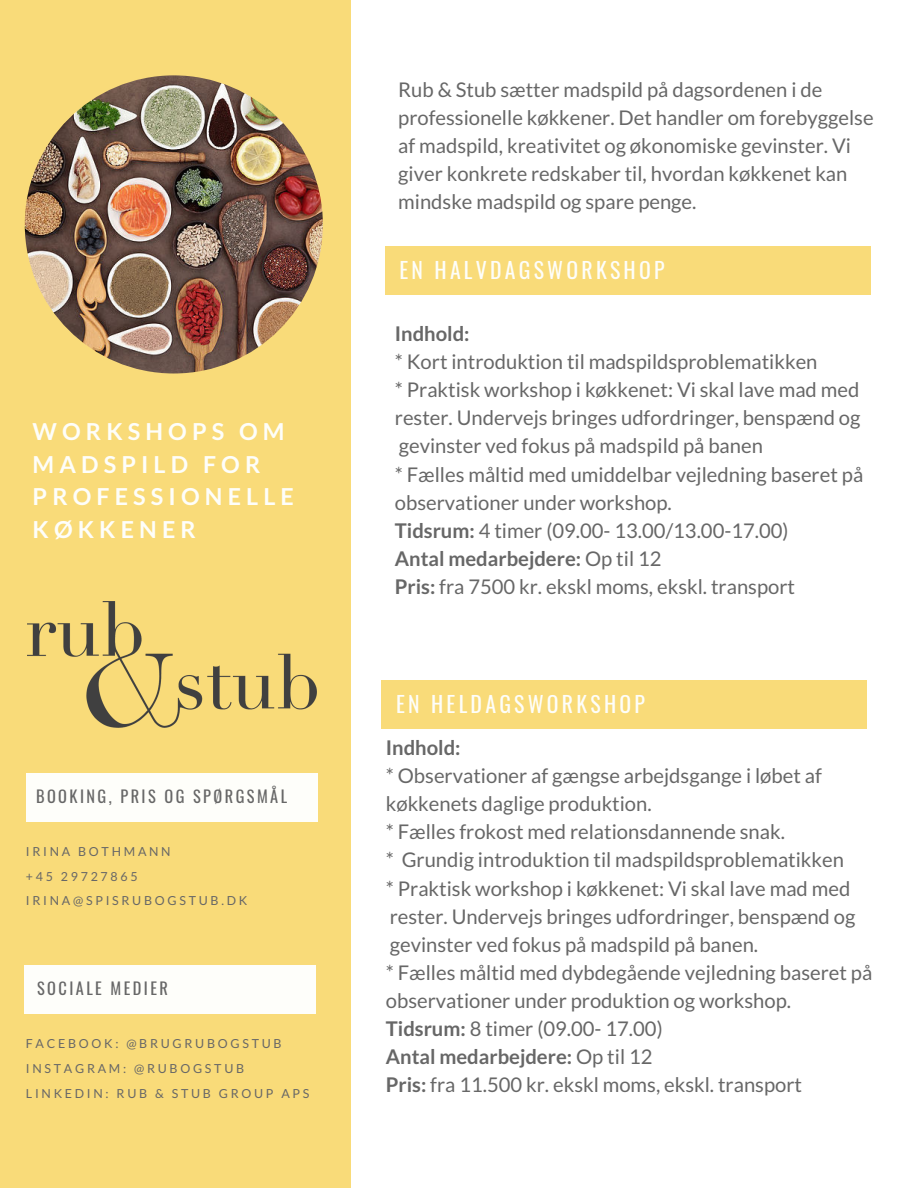
<style>
.page{position:relative;width:918px;height:1188px;background:#fff}
.page>*{position:absolute;margin:0;border:0;box-sizing:border-box;transform-origin:0 0}
.t1{font:700 23.4px/32.7px "Lato";letter-spacing:.22em;color:#fefefa}
.t2{font:21.75px "Oswald";letter-spacing:.15em;color:#fefefa}
.t3{font:20.25px/28.2px "Lato";color:#676767}
.t4{font:700 20.25px "Lato";color:#676767}
.t5{font:16.35px "Oswald";letter-spacing:.15em;color:#676767}
.t6{font:12.45px/24.8px "Lato";letter-spacing:.22em;color:#676767}
.s1{font-weight:700}
</style>
<div class="page">
<div style="left:0;top:0;width:351px;height:1188px;background:#f9db79"></div>
<div style="left:25px;top:965px;width:291px;height:49px;background:#fefefa"></div>
<div style="left:26px;top:773px;width:291px;height:48px;background:#fefefa"></div>
<img style="left:25px;top:75px;width:298px;height:299px;border-radius:50%">
<img style="left:27px;top:602px;width:289px;height:126px">
<div style="left:385px;top:246px;width:486px;height:49px;background:#f9db79"></div>
<div style="left:381px;top:681px;width:486px;height:48px;background:#f9db79"></div>
<p class="t1" style="left:33px;top:414px;width:263px">WORKSHOPS OM<br>MADSPILD FOR<br>PROFESSIONELLE<br>KØKKENER</p>
<p class="t5" style="left:36px;top:784px;width:253px">BOOKING, PRIS OG SPØRGSMÅL</p>
<p class="t6" style="left:26px;top:839px;width:223px">IRINA BOTHMANN<br>+45 29727865<br>IRINA@SPISRUBOGSTUB.DK</p>
<p class="t5" style="left:37px;top:976px;width:132px">SOCIALE MEDIER</p>
<p class="t6" style="left:26px;top:1031px;width:285px">FACEBOOK: @BRUGRUBOGSTUB<br>INSTAGRAM: @RUBOGSTUB<br>LINKEDIN: RUB &amp; STUB GROUP APS</p>
<p class="t3" style="left:398px;top:75px;width:477px">Rub &amp; Stub sætter madspild på dagsordenen i de professionelle køkkener. Det handler om forebyggelse af madspild, kreativitet og økonomiske gevinster. Vi giver konkrete redskaber til, hvordan køkkenet kan mindske madspild og spare penge.</p>
<p class="t2" style="left:399px;top:254px;width:267px">EN HALVDAGSWORKSHOP</p>
<p class="t4" style="left:395px;top:321px;width:76px">Indhold:</p>
<p class="t3" style="left:395px;top:347px;width:470px">* Kort introduktion til madspildsproblematikken<br>* Praktisk workshop i køkkenet: Vi skal lave mad med rester. Undervejs bringes udfordringer, benspænd og gevinster ved fokus på madspild på banen<br>* Fælles måltid med umiddelbar vejledning baseret på observationer under workshop.<br><span class="s1">Tidsrum:</span> 4 timer (09.00- 13.00/13.00-17.00)<br><span class="s1">Antal medarbejdere:</span> Op til 12<br><span class="s1">Pris:</span> fra 7500 kr. ekskl moms, ekskl. transport</p>
<p class="t2" style="left:396px;top:687px;width:251px">EN HELDAGSWORKSHOP</p>
<p class="t4" style="left:386px;top:735px;width:76px">Indhold:</p>
<p class="t3" style="left:386px;top:761px;width:488px">* Observationer af gængse arbejdsgange i løbet af køkkenets daglige produktion.<br>* Fælles frokost med relationsdannende snak.<br>* Grundig introduktion til madspildsproblematikken<br>* Praktisk workshop i køkkenet: Vi skal lave mad med rester. Undervejs bringes udfordringer, benspænd og gevinster ved fokus på madspild på banen.<br>* Fælles måltid med dybdegående vejledning baseret på observationer under produktion og workshop.<br><span class="s1">Tidsrum:</span> 8 timer (09.00- 17.00)<br><span class="s1">Antal medarbejdere:</span> Op til 12<br><span class="s1">Pris:</span> fra 11.500 kr. ekskl moms, ekskl. transport</p>
</div>
